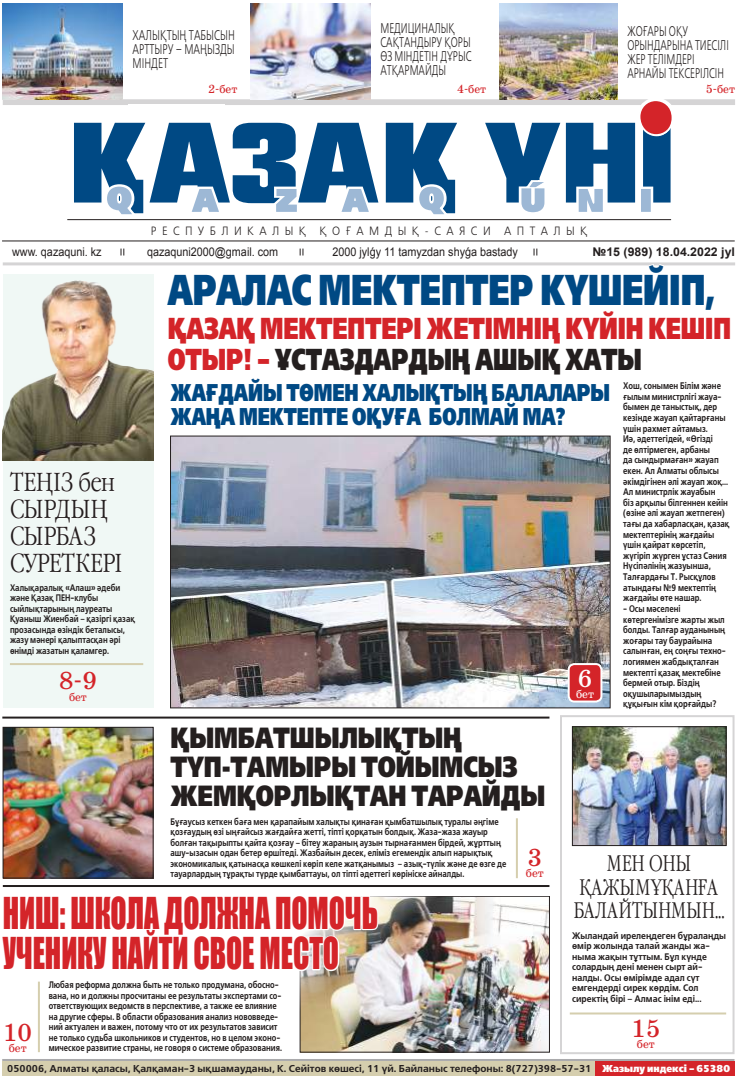
<style>
.page{position:relative;width:738px;height:1078px;background:#fff}
.page>*{position:absolute;margin:0;border:0;box-sizing:border-box;transform-origin:0 0}
.t1{font:900 43px "DS Free Set";letter-spacing:-.005em;color:#004984;scale:.71 1}
.t2{font:40.3px/40.3px "Impact";letter-spacing:-.005em;color:#d42429;scale:.74 1}
.t3{font:900 30.2px/31px "DS Free Set";letter-spacing:-.005em;color:#d42429;scale:.72 1}
.t4{font:900 29.1px/29.1px "DS Free Set";letter-spacing:-.005em;color:#241f1f;scale:.76 1}
.t5{font:300 condensed 26px/27px "DS Garamond";letter-spacing:-.005em;color:#241f1f}
.t6{font:25px "DS School";color:#d42429}
.t7{font:900 24.2px/24.2px "DS Free Set";letter-spacing:-.005em;color:#004984;scale:.72 1}
.t8{font:300 condensed 22.4px/23.6px "DS Garamond";letter-spacing:-.005em;color:#241f1f;text-align:center;scale:.88 1}
.t9{font:14px/14px "DS Free Set";color:#241f1f;scale:.68 1}
.t10{font:14px/14px "DS Free Set";color:#241f1f;text-align:justify;scale:.7 1}
.t11{font:12px "Arial";color:#241f1f;scale:.9 1}
.t12{font:12px "DS Free Set";letter-spacing:.5em;color:#241f1f;scale:.9 1}
.t13{font:12px "DS School";color:#d42429}
.t14{font:700 12px "Arial";color:#241f1f}
.t15{font:12px "DS School";color:#fff}
.t16{font:700 10px "DS Free Set";color:#241f1f}
.t17{font:700 9.6px/10.6px "DS Free Set";color:#241f1f;scale:.8 1}
.t18{font:700 9.5px/10.5px "DS Free Set";color:#241f1f;scale:.8 1}
.t19{font:700 9.5px/10.5px "DS Free Set";color:#241f1f;scale:.9 1}
.s1{color:#241f1f}
.s2{font-weight:900;color:#fff}
</style>
<div class="page">
<img style="left:172px;top:438px;width:435px;height:267px">
<div style="left:170px;top:436px;width:439px;height:271px;border:1px solid #241f1f"></div>
<hr style="left:2px;top:716px;width:547px;height:2px;background:#241f1f">
<hr style="left:3px;top:884px;width:546px;height:2px;background:#241f1f">
<div style="left:2px;top:1060px;width:593px;height:14px;background:#d5ceae"></div>
<div style="left:595px;top:1060px;width:139px;height:14px;background:#d42429"></div>
<hr style="left:2px;top:1058px;width:732px;height:2px;background:#aaaaac">
<hr style="left:515px;top:818px;width:2px;height:60px;background:#d5ceae">
<hr style="left:3px;top:262px;width:731px;height:3px;background:#d5d4d5">
<svg style="left:121px;top:248px;width:3px;height:7px"></svg>
<svg style="left:300px;top:248px;width:3px;height:7px"></svg>
<svg style="left:533px;top:248px;width:4px;height:7px"></svg>
<hr style="left:2px;top:241px;width:732px;height:1px;background:#241f1f">
<div style="left:559px;top:715px;width:175px;height:338px;border:2px solid #d5d4d5"></div>
<hr style="left:569px;top:1012px;width:156px;height:2px;background:#d5ceae">
<div style="left:3px;top:274px;width:150px;height:433px;background:#f0f8f5"></div>
<hr style="left:10px;top:663px;width:133px;height:2px;background:#d5ceae">
<svg style="left:3px;top:98px;width:731px;height:123px"></svg>
<img style="left:5px;top:729px;width:146px;height:130px">
<div style="left:3px;top:727px;width:150px;height:151px;border:1px solid #241f1f"></div>
<div style="left:128px;top:105px;width:97px;height:11px;background:#fff"></div>
<img style="left:2px;top:3px;width:121px;height:96px">
<img style="left:499px;top:3px;width:118px;height:96px">
<img style="left:251px;top:3px;width:119px;height:96px">
<svg style="left:10px;top:471px;width:105px;height:75px"></svg>
<svg style="left:11px;top:552px;width:111px;height:21px"></svg>
<img style="left:3px;top:281px;width:150px;height:179px">
<img style="left:574px;top:728px;width:149px;height:115px">
<div style="left:572px;top:726px;width:153px;height:119px;border:1px solid #241f1f"></div>
<div style="left:568px;top:664px;width:33px;height:37px;background:#d42429;border-radius:6px"></div>
<div style="left:567px;top:663px;width:35px;height:39px;border:2px solid #fff;border-radius:6px"></div>
<img style="left:380px;top:897px;width:167px;height:152px">
<div style="left:300px;top:895px;width:249px;height:156px;border:1px solid #241f1f"></div>
<svg style="left:2px;top:859px;width:378px;height:217px"></svg>
<svg style="left:167px;top:264px;width:563px;height:2px"></svg>
<h3 class="t10" style="left:132px;top:29px;width:147px">ХАЛЫҚТЫҢ ТАБЫСЫН АРТТЫРУ – МАҢЫЗДЫ МІНДЕТ</h3>
<p class="t13" style="left:208px;top:83px;width:31px">2-бет</p>
<h3 class="t9" style="left:380px;top:22px;width:135px">МЕДИЦИНАЛЫҚ<br>САҚТАНДЫРУ ҚОРЫ<br>ӨЗ МІНДЕТІН ДҰРЫС<br>АТҚАРМАЙДЫ</h3>
<p class="t13" style="left:457px;top:83px;width:31px">4-бет</p>
<h3 class="t9" style="left:627px;top:24px;width:150px">ЖОҒАРЫ ОҚУ<br>ОРЫНДАРЫНА ТИЕСІЛІ<br>ЖЕР ТЕЛІМДЕРІ<br>АРНАЙЫ ТЕКСЕРІЛСІН</h3>
<p class="t13" style="left:705px;top:83px;width:31px">5-бет</p>
<p class="t12" style="left:151px;top:224px;width:486px">РЕСПУБЛИКАЛЫҚ ҚОҒАМДЫҚ-САЯСИ АПТАЛЫҚ</p>
<p class="t11" style="left:12px;top:243px;width:101px">www. qazaquni. kz</p>
<p class="t11" style="left:147px;top:243px;width:147px">qazaquni2000@gmail. com</p>
<p class="t11" style="left:332px;top:243px;width:207px">2000 jylǵy 11 tamyzdan shyǵa bastady</p>
<p class="t14" style="left:592px;top:243px;width:144px">№15 (989) 18.04.2022 jyl</p>
<h3 class="t5" style="left:10px;top:469px;width:114px">ТЕҢІЗ бен<br>СЫРДЫҢ<br>СЫРБАЗ<br>СУРЕТКЕРІ</h3>
<p class="t18" style="left:10px;top:582px;width:158px">Халықаралық «Алаш» әдеби және Қазақ ПЕН-клубы сыйлықтарының лауреаты<br>Қуаныш Жиенбай – қазіргі қазақ прозасында өзіндік беталысы, жазу мәнері қалыптасқан әрі өнімді жазатын қаламгер.</p>
<h3 class="t6" style="left:59px;top:667px;width:39px">8-9</h3>
<p class="t13" style="left:69px;top:690px;width:19px">бет</p>
<h1 class="t1" style="left:168px;top:262px;width:771px">АРАЛАС МЕКТЕПТЕР КҮШЕЙІП,</h1>
<h3 class="t3" style="left:168px;top:312px;width:783px">ҚАЗАҚ МЕКТЕПТЕРІ ЖЕТІМНІҢ КҮЙІН КЕШІП<br>ОТЫР! – <span class="s1">ҰСТАЗДАРДЫҢ АШЫҚ ХАТЫ</span></h3>
<h3 class="t7" style="left:170px;top:380px;width:611px">ЖАҒДАЙЫ ТӨМЕН ХАЛЫҚТЫҢ БАЛАЛАРЫ<br>ЖАҢА МЕКТЕПТЕ ОҚУҒА БОЛМАЙ МА?</h3>
<p class="t17" style="left:622px;top:380px;width:134px">Хош, сонымен Білім және ғылым министрлігі жауа&shy;бымен де таныстық, дер кезінде жауап қайтарғаны үшін рахмет айтамыз.<br>Иә, әдеттегідей, «Өгізді<br>де өлтірмеген, арбаны<br>да сындырмаған» жауап екен. Ал Алматы облысы әкімдігінен әлі жауап жоқ...<br>Ал министрлік жауабын<br>біз арқылы білгеннен кейін (өзіне әлі жауап жетпеген) тағы да хабарласқан, қазақ мектептерінің жағдайы үшін қайрат көрсетіп, жүгіріп жүрген ұстаз Сәния<br>Нүсіпәлінің жазуынша,<br>Талғардағы Т. Рысқұлов атындағы №9 мектептің жағдайы өте нашар.</p>
<p class="t17" style="left:622px;top:603px;width:130px">- Осы мәселені көтергенімізге жарты жыл болды. Талғар ауданының жоғары тау баурайына салынған, ең соңғы техно&shy;логиямен жабдықталған мектепті қазақ мектебіне бермей отыр. Біздің оқушыларымыздың құқығын кім қорғайды?</p>
<p class="t15" style="left:575px;top:687px;width:19px">бет<sup>6</sup></p>
<h3 class="t4" style="left:170px;top:722px;width:494px">ҚЫМБАТШЫЛЫҚТЫҢ<br>ТҮП-ТАМЫРЫ ТОЙЫМСЫЗ<br>ЖЕМҚОРЛЫҚТАН ТАРАЙДЫ</h3>
<p class="t18" style="left:170px;top:816px;width:421px">Бұғаусыз кеткен баға мен қарапайым халықты қинаған қымбатшылық туралы әңгіме қозғаудың өзі ыңғайсыз жағдайға жетті, тіпті қорқатын болдық. Жаза-жаза жауыр болған тақырыпты қайта қозғау – бітеу жараның аузын тырнағанмен бірдей, жұрттың ашу-ызасын одан бетер өршітеді. Жазбайын десек, еліміз егемендік алып нарықтық экономикалық қатынасқа көшкелі көріп келе жатқанымыз – азық-түлік және де өзге де тауарлардың тұрақты түрде қымбаттауы, ол тіпті әдеттегі көрініске айналды.</p>
<h3 class="t6" style="left:527px;top:844px;width:16px">3</h3>
<h3 class="t8" style="left:573px;top:852px;width:173px">МЕН ОНЫ<br>ҚАЖЫМҰҚАНҒА<br>БАЛАЙТЫНМЫН...</h3>
<p class="t13" style="left:525px;top:867px;width:19px">бет</p>
<h2 class="t2" style="left:3px;top:891px;width:508px">НИШ: ШКОЛА ДОЛЖНА ПОМОЧЬ<br>УЧЕНИКУ НАЙТИ СВОЕ МЕСТО</h2>
<p class="t19" style="left:571px;top:930px;width:172px">Жыландай ирелеңдеген бұралаңды өмір жолында талай жанды жа&shy;ныма жақын тұттым. Бұл күнде солардың дені менен сырт ай&shy;налды. Осы өмірімде адал сүт емгендерді сирек көрдім. Сол сиректің бірі – Алмас інім еді...</p>
<p class="t18" style="left:49px;top:979px;width:293px">Любая реформа должна быть не только продумана, обосно&shy;вана, но и должны просчитаны ее результаты экспертами со&shy;ответствующих ведомств в перспективе, а также ее влияние на другие сферы. В области образования анализ нововведе&shy;ний актуален и важен, потому что от их результатов зависит не только судьба школьников и студентов, но в целом эконо&shy;мическое развитие страны, не говоря о системе образования.</p>
<h3 class="t6" style="left:3px;top:1019px;width:31px">10</h3>
<h3 class="t6" style="left:631px;top:1015px;width:30px">15</h3>
<p class="t13" style="left:636px;top:1037px;width:19px">бет</p>
<p class="t13" style="left:9px;top:1041px;width:19px">бет</p>
<p class="t16" style="left:7px;top:1061px;width:723px">050006, Алматы қаласы, Қалқаман-3 ықшамауданы, К. Сейітов көшесі, 11 үй. Байланыс телефоны: 8(727)398-57-31 <span class="s2">Жазылу индексі – 65380</span></p>
</div>
